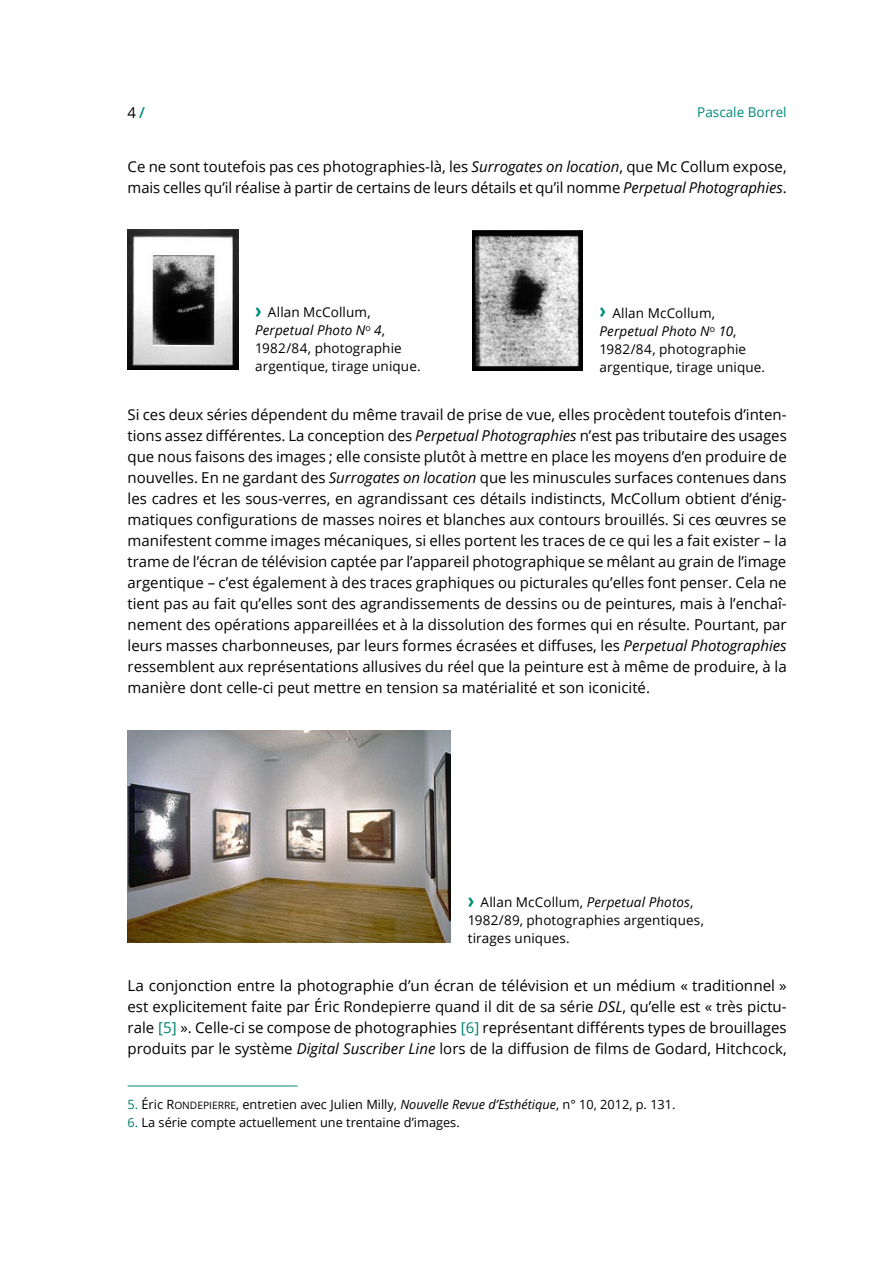
<style>
.page{position:relative;width:893px;height:1263px;background:#fff}
.page>*{position:absolute;margin:0;border:0;box-sizing:border-box;transform-origin:0 0}
.t1{font:15px/21px "Open Sans";color:#000;text-align:justify}
.t2{font:13.5px/18px "Open Sans";letter-spacing:.01em;color:#000}
.t3{font:13.5px "Open Sans";color:#00897a}
.t4{font:12.75px "Open Sans";color:#000}
.s1{font-weight:600;color:#00897a}
.s2{font-style:italic}
.s3{font-weight:700;font-size:21.6px;color:#00897a}
.s4{color:#00806d}
.s5{font-family:"Open Sans SC800"}
.s6{font-family:"Open Sans SC800";font-size:10.2px}
</style>
<div class="page">
<hr style="left:128px;top:1086px;width:170px;height:1px;background:#00897a">
<img style="left:128px;top:230px;width:110px;height:140px">
<img style="left:472px;top:230px;width:111px;height:141px">
<img style="left:128px;top:730px;width:323px;height:213px">
<p class="t1" style="left:128px;top:101px;width:19px">4<span class="s1">/</span></p>
<p class="t3" style="left:697px;top:102px;width:91px">Pascale Borrel</p>
<p class="t1" style="left:128px;top:156px;width:661px">Ce ne sont toutefois pas ces photographies-là, les <span class="s2">Surrogates on location</span>, que Mc Collum expose, mais celles qu’il réalise à partir de certains de leurs détails et qu’il nomme <span class="s2">Perpetual Photographies</span>.</p>
<p class="t2" style="left:255px;top:303px;width:167px"><span class="s3">›</span> Allan McCollum,<br><span class="s2">Perpetual Photo N</span><sup>o</sup> <span class="s2">4</span>,<br>1982/84, photographie argentique, tirage unique.</p>
<p class="t2" style="left:600px;top:303px;width:167px"><span class="s3">›</span> Allan McCollum,<br><span class="s2">Perpetual Photo N</span><sup>o</sup> <span class="s2">10</span>,<br>1982/84, photographie argentique, tirage unique.</p>
<p class="t1" style="left:128px;top:403px;width:661px">Si ces deux séries dépendent du même travail de prise de vue, elles procèdent toutefois d’inten&shy;tions assez différentes. La conception des <span class="s2">Perpetual Photographies</span> n’est pas tributaire des usages que nous faisons des images ; elle consiste plutôt à mettre en place les moyens d’en produire de nouvelles. En ne gardant des <span class="s2">Surrogates on location</span> que les minuscules surfaces contenues dans les cadres et les sous-verres, en agrandissant ces détails indistincts, McCollum obtient d’énig&shy;matiques configurations de masses noires et blanches aux contours brouillés. Si ces œuvres se manifestent comme images mécaniques, si elles portent les traces de ce qui les a fait exister – la trame de l’écran de télévision captée par l’appareil photographique se mêlant au grain de l’image argentique – c’est également à des traces graphiques ou picturales qu’elles font penser. Cela ne tient pas au fait qu’elles sont des agrandissements de dessins ou de peintures, mais à l’enchaî&shy;nement des opérations appareillées et à la dissolution des formes qui en résulte. Pourtant, par leurs masses charbonneuses, par leurs formes écrasées et diffuses, les <span class="s2">Perpetual Photographies </span>ressemblent aux représentations allusives du réel que la peinture est à même de produire, à la manière dont celle-ci peut mettre en tension sa matérialité et son iconicité.</p>
<p class="t2" style="left:468px;top:893px;width:238px"><span class="s3">›</span> Allan McCollum, <span class="s2">Perpetual Photos</span>,<br>1982/89, photographies argentiques, tirages uniques.</p>
<p class="t1" style="left:128px;top:974px;width:661px">La conjonction entre la photographie d’un écran de télévision et un médium « traditionnel » est explicitement faite par Éric Rondepierre quand il dit de sa série <span class="s2">DSL</span>, qu’elle est « très pictu&shy;rale <span class="s4">[5]</span> ». Celle-ci se compose de photographies <span class="s4">[6]</span> représentant différents types de brouillages produits par le système <span class="s2">Digital Suscriber Line</span> lors de la diffusion de films de Godard, Hitchcock,</p>
<p class="t4" style="left:128px;top:1095px;width:550px"><span class="s4">5.</span> Éric <span class="s5">R</span><span class="s6">OND EPIERRE</span>, entretien avec Julien Milly, <span class="s2">Nouvelle Revue d’Esthétique</span>, n° 10, 2012, p. 131.</p>
<p class="t4" style="left:128px;top:1113px;width:334px"><span class="s4">6.</span> La série compte actuellement une trentaine d’images.</p>
</div>
